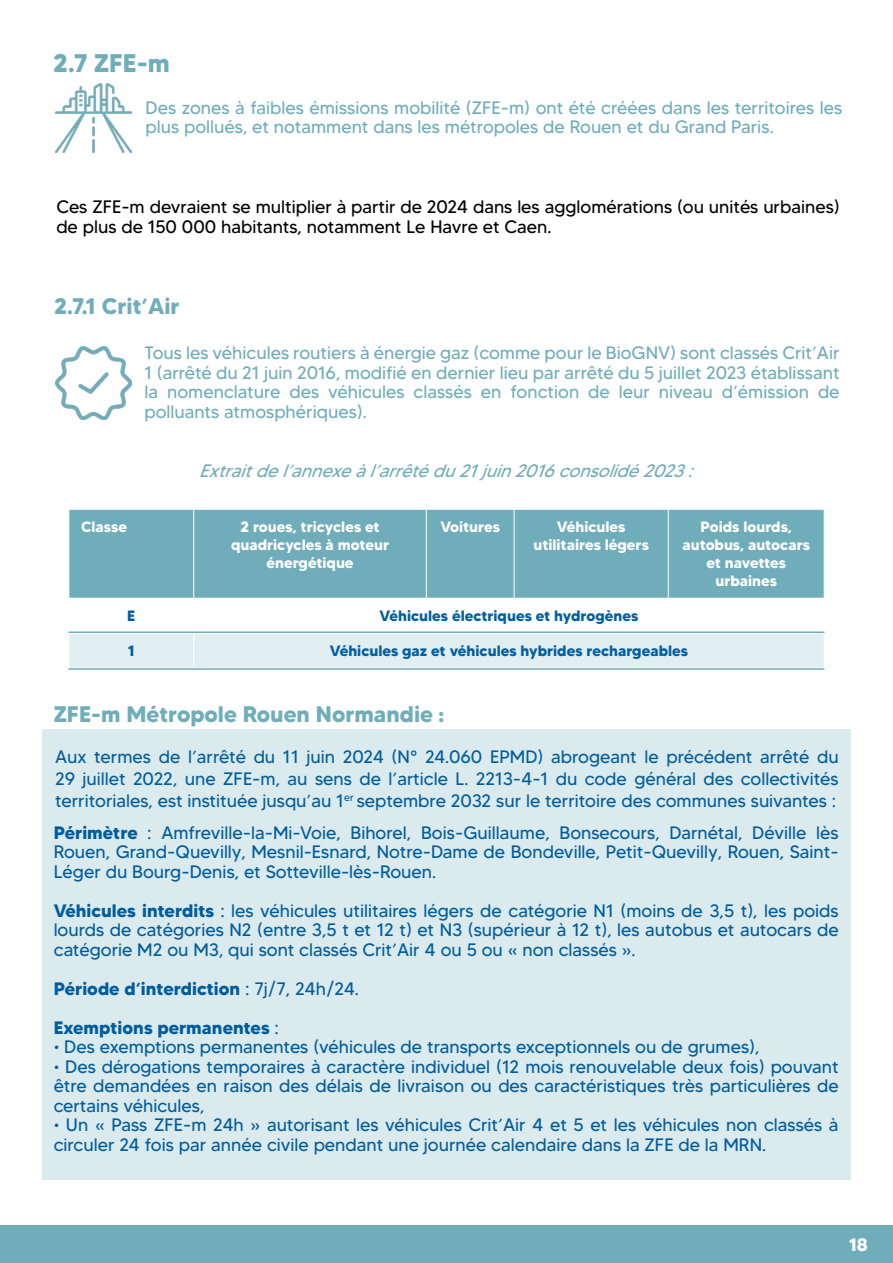
<style>
.page{position:relative;width:893px;height:1263px;background:#fff}
.page>*{position:absolute;margin:0;border:0;box-sizing:border-box;transform-origin:0 0}
.t1{font:700 25.5px "MADETOMMY";color:#70adba}
.t2{font:700 22.5px "MADETOMMY";color:#70adba}
.t3{font:18px/19.5px "MADETOMMY";color:#005d9d;text-align:justify}
.t4{font:18px/19.5px "MADETOMMY";color:#70adba}
.t5{font:18px/21.6px "MADETOMMY";color:#015e9e;text-align:justify}
.t6{font:18px/19.5px "MADETOMMY";color:#000}
.t7{font:700 18px/39px "MADETOMMY";color:#005d9d}
.t8{font:italic 18px "MADETOMMY";color:#70adba}
.t9{font:700 18px "MADETOMMY";color:#fff}
.t10{font:700 15px/18px "MADETOMMY";color:#fff;text-align:center}
.t11{font:700 15px "MADETOMMY";color:#025fa0}
.t12{font:700 15px "MADETOMMY";color:#005d9d}
.s1{font-weight:900;font-size:19.5px}
.s2{font-weight:700}
.s3{font-weight:400}
</style>
<div class="page">
<div style="left:0;top:1225px;width:893px;height:38px;background:#70adba"></div>
<img style="left:55px;top:83px;width:77px;height:69px">
<img style="left:55px;top:347px;width:77px;height:73px">
<div style="left:70px;top:510px;width:754px;height:88px;background:#70adba"></div>
<div style="left:70px;top:634px;width:754px;height:34px;background:#e2eff1"></div>
<hr style="left:193px;top:510px;width:1px;height:88px;background:#fff">
<hr style="left:426px;top:510px;width:1px;height:88px;background:#fff">
<hr style="left:514px;top:510px;width:1px;height:88px;background:#fff">
<hr style="left:668px;top:510px;width:1px;height:88px;background:#fff">
<hr style="left:193px;top:634px;width:1px;height:34px;background:#fff">
<hr style="left:69px;top:631px;width:755px;height:2px;background:#70adba">
<hr style="left:69px;top:668px;width:755px;height:2px;background:#70adba">
<div style="left:42px;top:729px;width:809px;height:451px;background:#dbeaed"></div>
<h1 class="t1" style="left:53px;top:47px;width:118px">2.7 ZFE-m</h1>
<p class="t4" style="left:146px;top:97px;width:698px">Des zones à faibles émissions mobilité (ZFE-m) ont été créées dans les territoires les plus pollués, et notamment dans les métropoles de Rouen et du Grand Paris.</p>
<p class="t6" style="left:56px;top:197px;width:785px">Ces ZFE-m devraient se multiplier à partir de 2024 dans les agglomérations (ou unités urbaines) de plus de 150 000 habitants, notamment Le Havre et Caen.</p>
<p class="t2" style="left:54px;top:292px;width:127px">2.7.1 Crit’Air</p>
<p class="t4" style="left:144px;top:343px;width:697px;text-align:justify">Tous les véhicules routiers à énergie gaz (comme pour le BioGNV) sont classés Crit’Air 1 (arrêté du 21 juin 2016, modifié en dernier lieu par arrêté du 5 juillet 2023 établissant la nomenclature des véhicules classés en fonction de leur niveau d’émission de polluants atmosphériques).</p>
<p class="t8" style="left:199px;top:460px;width:503px">Extraitdel’annexeàl’arrêtédu21juin2016consolidé2023:</p>
<p class="t10" style="left:81px;top:518px;width:47px">Classe</p>
<p class="t10" style="left:231px;top:518px;width:159px">2 roues, tricycles et quadricycles à moteur énergétique</p>
<p class="t10" style="left:440px;top:518px;width:61px">Voitures</p>
<p class="t10" style="left:533px;top:518px;width:117px">Véhicules utilitaires légers</p>
<p class="t10" style="left:682px;top:518px;width:129px">Poids lourds, autobus, autocars et navettes urbaines</p>
<p class="t12" style="left:127px;top:606px;width:10px">E</p>
<p class="t11" style="left:380px;top:606px;width:260px">Véhicules électriques et hydrogènes</p>
<p class="t12" style="left:128px;top:641px;width:8px">1</p>
<p class="t11" style="left:330px;top:641px;width:360px">Véhicules gaz et véhicules hybrides rechargeables</p>
<p class="t2" style="left:54px;top:700px;width:392px">ZFE-m Métropole Rouen Normandie <span class="s1">:</span></p>
<p class="t5" style="left:55px;top:746px;width:785px">Aux termes de l’arrêté du 11 juin 2024 (N° 24.060 EPMD) abrogeant le précédent arrêté du 29 juillet 2022, une ZFE-m, au sens de l’article L. 2213-4-1 du code général des collectivités territoriales, est instituée jusqu’au 1<sup>er</sup> septembre 2032 sur le territoire des communes suivantes :</p>
<p class="t3" style="left:54px;top:822px;width:786px"><span class="s2">Périmètre</span> : Amfreville-la-Mi-Voie, Bihorel, Bois-Guillaume, Bonsecours, Darnétal, Déville lès Rouen, Grand-Quevilly, Mesnil-Esnard, Notre-Dame de Bondeville, Petit-Quevilly, Rouen, Saint-Léger du Bourg-Denis, et Sotteville-lès-Rouen.</p>
<p class="t3" style="left:54px;top:900px;width:786px"><span class="s2">Véhicules interdits</span> : les véhicules utilitaires légers de catégorie N1 (moins de 3,5 t), les poids lourds de catégories N2 (entre 3,5 t et 12 t) et N3 (supérieur à 12 t), les autobus et autocars de catégorie M2 ou M3, qui sont classés Crit’Air 4 ou 5 ou « non classés ».</p>
<p class="t7" style="left:54px;top:969px;width:307px">Période d’interdiction <span class="s3">: 7j/7, 24h/24.<br></span>Exemptions permanentes <span class="s3">:</span></p>
<p class="t3" style="left:54px;top:1037px;width:707px">• Des exemptions permanentes (véhicules de transports exceptionnels ou de grumes),</p>
<p class="t3" style="left:54px;top:1056px;width:786px">• Des dérogations temporaires à caractère individuel (12 mois renouvelable deux fois) pouvant être demandées en raison des délais de livraison ou des caractéristiques très particulières de certains véhicules,</p>
<p class="t3" style="left:54px;top:1115px;width:786px">• Un « Pass ZFE-m 24h » autorisant les véhicules Crit’Air 4 et 5 et les véhicules non classés à circuler 24 fois par année civile pendant une journée calendaire dans la ZFE de la MRN.</p>
<p class="t9" style="left:849px;top:1233px;width:21px">18</p>
</div>
